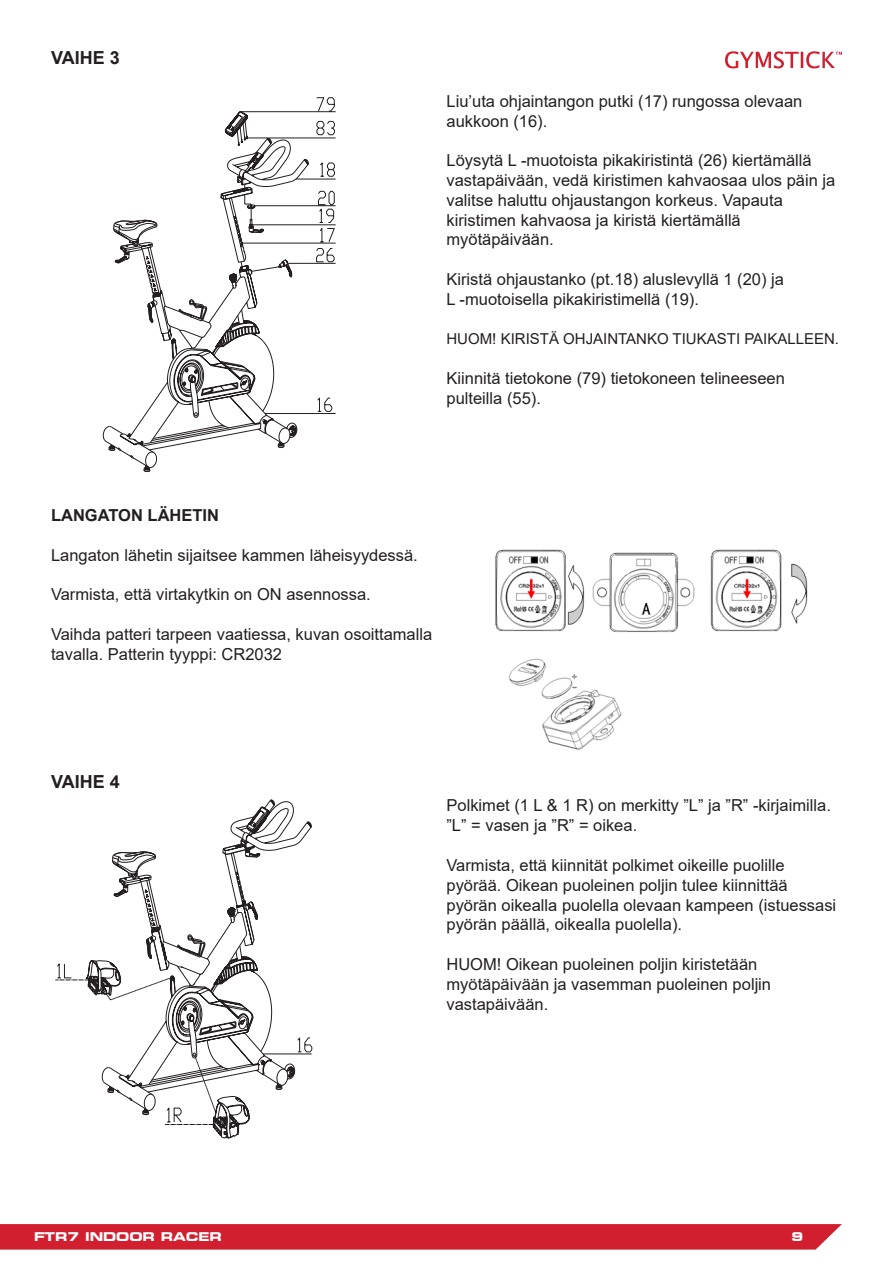
<style>
.page{position:relative;width:893px;height:1263px;background:#fff}
.page>*{position:absolute;margin:0;border:0;box-sizing:border-box;transform-origin:0 0}
.t1{font:700 18px "Arial";color:#231f20}
.t2{font:16.5px/19.8px "Arial";color:#231f20}
.t3{font:700 16.5px "Arial";color:#231f20}
.t4{font:15px "Arial";color:#231f20}
.t5{font:700 expanded 12px "Square 721 BT";color:#fff}
</style>
<div class="page">
<div style="left:0;top:1224px;width:842px;height:25px;background:#d21f2f"></div>
<svg style="left:725px;top:51px;width:117px;height:17px"></svg>
<svg style="left:105px;top:98px;width:231px;height:373px"></svg>
<svg style="left:55px;top:800px;width:257px;height:338px"></svg>
<img style="left:495px;top:549px;width:313px;height:201px">
<p class="t1" style="left:51px;top:45px;width:70px">VAIHE 3</p>
<p class="t2" style="left:446px;top:91px;width:357px">Liu’uta ohjaintangon putki (17) rungossa olevaan aukkoon (16).</p>
<p class="t2" style="left:446px;top:150px;width:367px">Löysytä L -muotoista pikakiristintä (26) kiertämällä</p>
<p class="t2" style="left:446px;top:170px;width:390px">vastapäivään, vedä kiristimen kahvaosaa ulos päin ja valitse haluttu ohjaustangon korkeus. Vapauta</p>
<p class="t2" style="left:446px;top:210px;width:296px">kiristimen kahvaosa ja kiristä kiertämällä</p>
<p class="t2" style="left:446px;top:230px;width:109px">myötäpäivään.</p>
<p class="t2" style="left:446px;top:269px;width:339px">Kiristä ohjaustanko (pt.18) aluslevyllä 1 (20) ja</p>
<p class="t2" style="left:446px;top:289px;width:254px">L -muotoisella pikakiristimellä (19).</p>
<p class="t4" style="left:446px;top:329px;width:394px">HUOM! KIRISTÄ OHJAINTANKO TIUKASTI PAIKALLEEN.</p>
<p class="t2" style="left:446px;top:368px;width:340px">Kiinnitä tietokone (79) tietokoneen telineeseen</p>
<p class="t2" style="left:446px;top:388px;width:96px">pulteilla (55).</p>
<p class="t3" style="left:51px;top:504px;width:170px">LANGATON LÄHETIN</p>
<p class="t2" style="left:51px;top:545px;width:368px">Langaton lähetin sijaitsee kammen läheisyydessä.</p>
<p class="t2" style="left:51px;top:585px;width:321px">Varmista, että virtakytkin on ON asennossa.</p>
<p class="t2" style="left:51px;top:624px;width:383px">Vaihda patteri tarpeen vaatiessa, kuvan osoittamalla tavalla. Patterin tyyppi: CR2032</p>
<p class="t1" style="left:51px;top:768px;width:70px">VAIHE 4</p>
<p class="t2" style="left:446px;top:796px;width:386px">Polkimet (1 L &amp; 1 R) on merkitty ”L” ja ”R” -kirjaimilla. ”L” = vasen ja ”R” = oikea.</p>
<p class="t2" style="left:446px;top:855px;width:340px">Varmista, että kiinnität polkimet oikeille puolille</p>
<p class="t2" style="left:446px;top:875px;width:343px">pyörää. Oikean puoleinen poljin tulee kiinnittää</p>
<p class="t2" style="left:446px;top:895px;width:391px">pyörän oikealla puolella olevaan kampeen (istuessasi pyörän päällä, oikealla puolella).</p>
<p class="t2" style="left:446px;top:954px;width:312px">HUOM! Oikean puoleinen poljin kiristetään</p>
<p class="t2" style="left:446px;top:974px;width:326px">myötäpäivään ja vasemman puoleinen poljin</p>
<p class="t2" style="left:446px;top:994px;width:103px">vastapäivään.</p>
<p class="t5" style="left:34px;top:1230px;width:189px">FTR7 INDOOR RACER</p>
<p class="t5" style="left:791px;top:1230px;width:13px">9</p>
</div>
